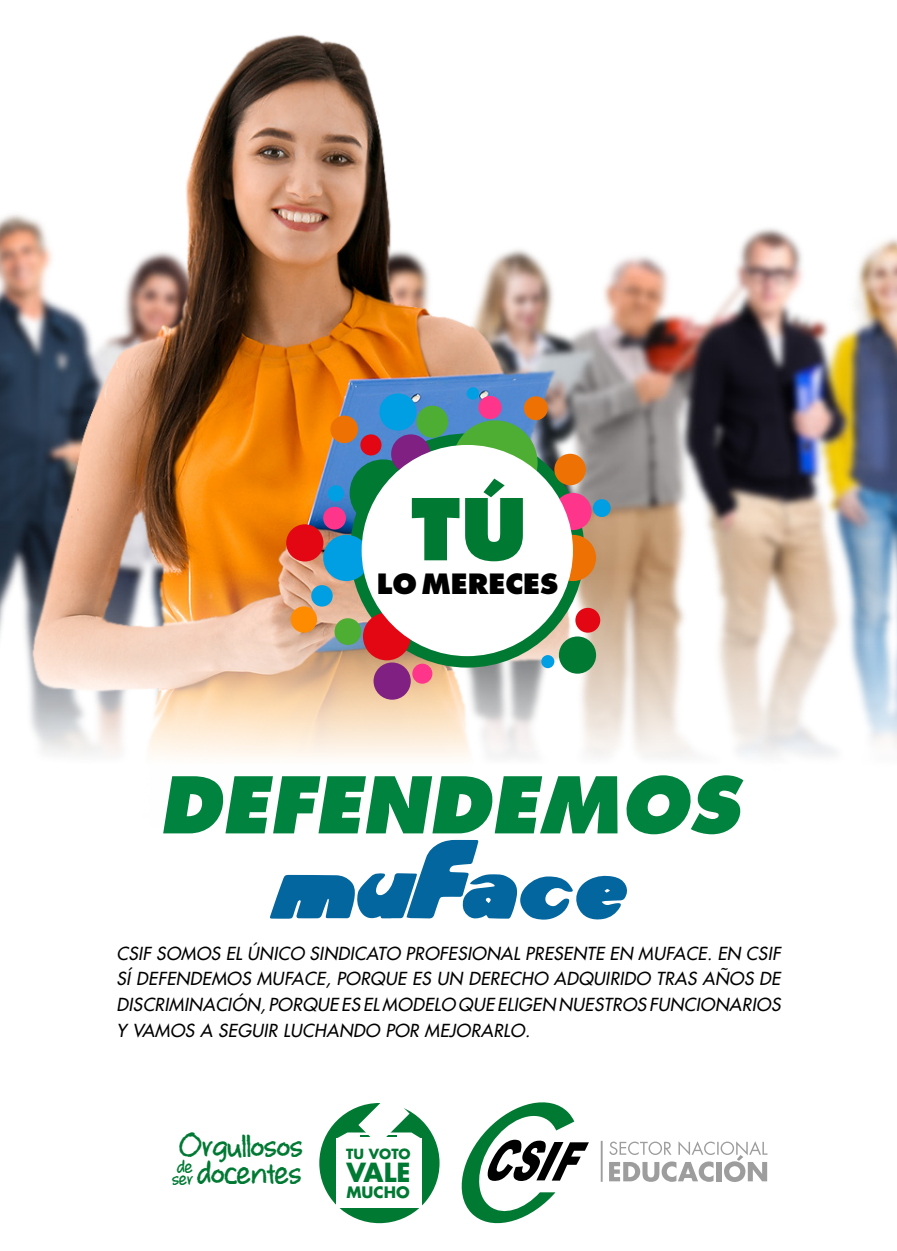
<style>
.page{position:relative;width:897px;height:1251px;background:#fff}
.page>*{position:absolute;margin:0;border:0;box-sizing:border-box;transform-origin:0 0}
.t1{font:800 82.69px "Futura";color:#007933}
.t2{font:italic 800 75.81px "Futura";color:#00833e}
.t3{font:700 37.69px/26.9px "whateverittakes";color:#007933;text-align:center}
.t4{font:800 27.19px "Futura";color:#000}
.t5{font:700 25.62px "Futura";color:#007933}
.t6{font:700 21.25px "whateverittakes";color:#007933}
.t7{font:italic 17.5px/25.6px "Futura";letter-spacing:.02em;color:#000;text-align:justify}
.t8{font:700 15.38px "Futura";color:#007933}
.t9{font:700 13.62px "Futura";color:#007933}
</style>
<div class="page">
<img style="left:0;top:34px;width:896px;height:724px">
<svg style="left:439px;top:1102px;width:150px;height:122px"></svg>
<svg style="left:609px;top:1141px;width:158px;height:41px"></svg>
<hr style="left:600px;top:1141px;width:2px;height:41px;background:#706f6f">
<div style="left:319px;top:1103px;width:120px;height:120px;background:#007933;border-radius:50%"></div>
<div style="left:336px;top:1138px;width:85px;height:70px;background:#fff"></div>
<svg style="left:336px;top:1103px;width:85px;height:35px"></svg>
<div style="left:350px;top:433px;width:234px;height:235px;background:#007933;border-radius:50%"></div>
<div style="left:323px;top:535px;width:46px;height:46px;background:#009fe3;border-radius:50%"></div>
<div style="left:554px;top:493px;width:37px;height:37px;background:#ff358b;border-radius:50%"></div>
<div style="left:330px;top:416px;width:28px;height:27px;background:#ee7203;border-radius:50%"></div>
<div style="left:416px;top:406px;width:32px;height:32px;background:#4ead33;border-radius:50%"></div>
<div style="left:554px;top:454px;width:32px;height:31px;background:#ee7203;border-radius:50%"></div>
<div style="left:360px;top:434px;width:21px;height:21px;background:#e30613;border-radius:50%"></div>
<div style="left:363px;top:613px;width:48px;height:47px;background:#e30613;border-radius:50%"></div>
<div style="left:291px;top:606px;width:26px;height:27px;background:#ff8c00;border-radius:50%"></div>
<div style="left:524px;top:396px;width:23px;height:24px;background:#ee7203;border-radius:50%"></div>
<div style="left:286px;top:524px;width:37px;height:37px;background:#e30613;border-radius:50%"></div>
<div style="left:541px;top:655px;width:13px;height:13px;background:#009fe3;border-radius:50%"></div>
<div style="left:575px;top:608px;width:25px;height:25px;background:#e30613;border-radius:50%"></div>
<div style="left:592px;top:499px;width:18px;height:18px;background:#009fe3;border-radius:50%"></div>
<div style="left:466px;top:387px;width:13px;height:13px;background:#009fe3;border-radius:50%"></div>
<div style="left:323px;top:507px;width:23px;height:22px;background:#ff358b;border-radius:50%"></div>
<div style="left:327px;top:485px;width:17px;height:17px;background:#009fe3;border-radius:50%"></div>
<div style="left:311px;top:585px;width:22px;height:21px;background:#009fe3;border-radius:50%"></div>
<div style="left:559px;top:636px;width:37px;height:38px;background:#007933;border-radius:50%"></div>
<div style="left:412px;top:664px;width:20px;height:20px;background:#ff358b;border-radius:50%"></div>
<div style="left:334px;top:618px;width:27px;height:27px;background:#4ead33;border-radius:50%"></div>
<div style="left:373px;top:662px;width:38px;height:38px;background:#7f2082;border-radius:50%"></div>
<div style="left:379px;top:393px;width:37px;height:38px;background:#009fe3;border-radius:50%"></div>
<div style="left:452px;top:420px;width:85px;height:85px;background:#4ead33;border-radius:50%"></div>
<div style="left:478px;top:396px;width:23px;height:23px;background:#ff358b;border-radius:50%"></div>
<div style="left:349px;top:459px;width:67px;height:67px;background:#007933;border-radius:50%"></div>
<div style="left:391px;top:434px;width:39px;height:40px;background:#7f2082;border-radius:50%"></div>
<div style="left:550px;top:535px;width:46px;height:46px;background:#ee7203;border-radius:50%"></div>
<div style="left:361px;top:445px;width:212px;height:211px;background:#fff;border-radius:50%"></div>
<svg style="left:270px;top:840px;width:357px;height:80px"></svg>
<h1 class="t1" style="left:411px;top:478px;width:118px">TÚ</h1>
<h3 class="t4" style="left:377px;top:567px;width:183px">LO MERECES</h3>
<h2 class="t2" style="left:158px;top:758px;width:581px">DEFENDEMOS</h2>
<p class="t7" style="left:117px;top:940px;width:665px">CSIF SOMOS EL ÚNICO SINDICATO PROFESIONAL PRESENTE EN MUFACE. EN CSIF SÍ DEFENDEMOS MUFACE, PORQUE ES UN DERECHO ADQUIRIDO TRAS AÑOS DE DISCRIMINACIÓN, PORQUE ES EL MODELO QUE ELIGEN NUESTROS FUNCIONARIOS Y VAMOS A SEGUIR LUCHANDO POR MEJORARLO.</p>
<h3 class="t3" style="left:180px;top:1131px;width:125px">Orgullosos docentes</h3>
<p class="t6" style="left:177px;top:1153px;width:17px">de</p>
<p class="t6" style="left:172px;top:1165px;width:22px">ser</p>
<p class="t9" style="left:346px;top:1144px;width:66px">TU VOTO</p>
<h3 class="t5" style="left:346px;top:1154px;width:66px">VALE</h3>
<p class="t8" style="left:346px;top:1181px;width:65px">MUCHO</p>
</div>
